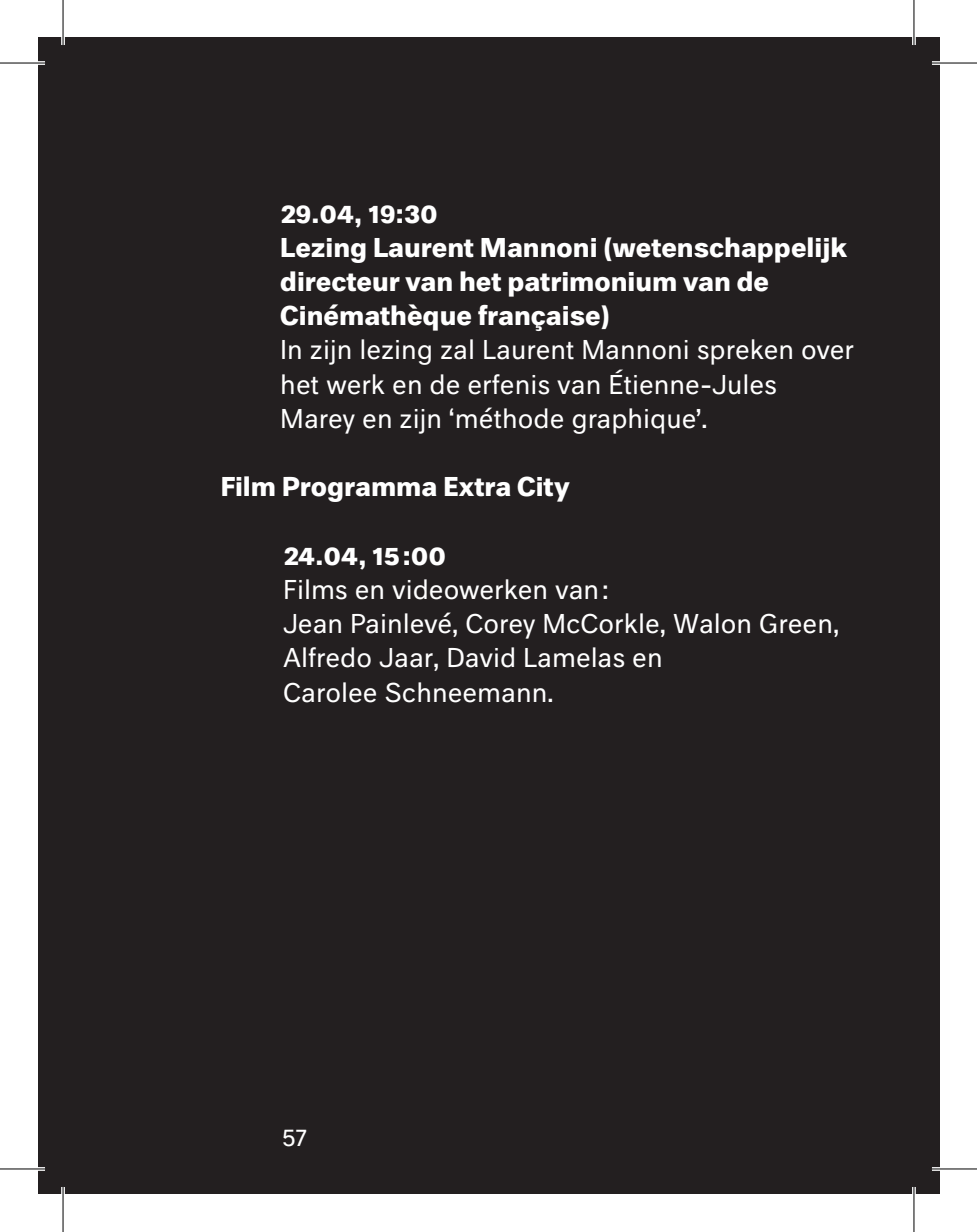
<style>
.page{position:relative;width:977px;height:1232px;background:#fff}
.page>*{position:absolute;margin:0;border:0;box-sizing:border-box;transform-origin:0 0}
.t1{font:25.2px/34.2px "Neutral BP";color:#fff}
.t2{font:700 25.2px/34.2px "Neutral BP";color:#fff}
.t3{font:24px "Neutral BP";color:#fff}
</style>
<div class="page">
<div style="left:37px;top:37px;width:902px;height:1157px;background:#231f20"></div>
<svg style="left:37px;top:61px;width:8px;height:4px"></svg>
<svg style="left:932px;top:61px;width:8px;height:4px"></svg>
<hr style="left:0;top:1167px;width:45px;height:3px;background:#fff">
<hr style="left:931px;top:1167px;width:45px;height:3px;background:#fff">
<svg style="left:61px;top:37px;width:4px;height:8px"></svg>
<svg style="left:61px;top:1187px;width:4px;height:7px"></svg>
<hr style="left:912px;top:0;width:3px;height:45px;background:#fff">
<hr style="left:912px;top:1187px;width:3px;height:45px;background:#fff">
<hr style="left:0;top:62px;width:45px;height:2px;background:#000">
<hr style="left:931px;top:62px;width:45px;height:2px;background:#000">
<hr style="left:0;top:1168px;width:45px;height:1px;background:#000">
<hr style="left:931px;top:1168px;width:45px;height:1px;background:#000">
<hr style="left:62px;top:0;width:2px;height:45px;background:#000">
<hr style="left:62px;top:1187px;width:2px;height:45px;background:#000">
<hr style="left:913px;top:0;width:1px;height:45px;background:#000">
<hr style="left:913px;top:1187px;width:1px;height:45px;background:#000">
<p class="t2" style="left:280px;top:194px;width:568px">29.04, 19:30<br>Lezing Laurent Mannoni (wetenschappelijk directeur van het patrimonium van de<br>Cinémathèque française)</p>
<p class="t1" style="left:280px;top:331px;width:575px">In zijn lezing zal Laurent Mannoni spreken over het werk en de erfenis van Étienne-Jules<br>Marey en zijn ‘méthode graphique’.</p>
<p class="t2" style="left:221px;top:468px;width:350px">Film Programma Extra City</p>
<p class="t2" style="left:283px;top:536px;width:164px">24.04, 15:00</p>
<p class="t1" style="left:283px;top:570px;width:557px">Films en videowerken van:<br>Jean Painlevé, Corey McCorkle, Walon Green,<br>Alfredo Jaar, David Lamelas en<br>Carolee Schneemann.</p>
<p class="t3" style="left:282px;top:1119px;width:26px">57</p>
</div>
